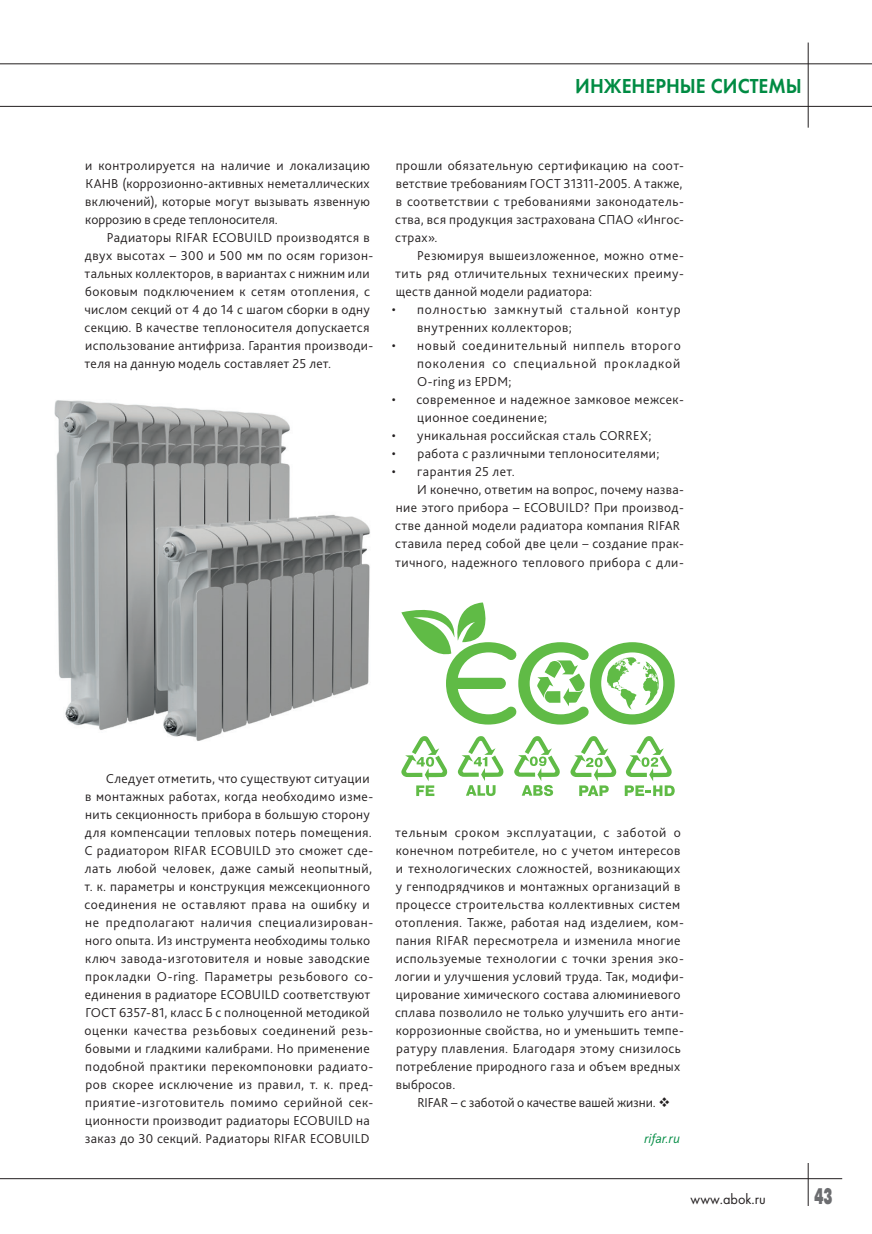
<style>
.page{position:relative;width:872px;height:1234px;background:#fff}
.page>*{position:absolute;margin:0;border:0;box-sizing:border-box;transform-origin:0 0}
.t1{font:22.5px "Futura Futuris XC";color:#6c6d70;scale:.6 1}
.t2{font:21px "Futura Demi";color:#008b43;scale:.95 1}
.t3{font:15px "Futura";color:#231f20;scale:.95 1}
._04-body_text{font:300 13.5px/18px "Bliss Pro";letter-spacing:.03em;color:#231f20}
._04-body_text-2{font:300 13.5px/18px "Bliss Pro";letter-spacing:.065em;color:#231f20}
._04-body_text-3{font:300 13.5px "Bliss Pro";color:#231f20}
._04-body_text-4{font:italic 300 13.5px "Bliss Pro";letter-spacing:.01em;color:#008b43}
</style>
<div class="page">
<hr style="left:0;top:1177px;width:842px;height:1px;background:#231f20">
<hr style="left:808px;top:1162px;width:1px;height:43px;background:#231f20">
<hr style="left:0;top:63px;width:872px;height:1px;background:#231f20">
<hr style="left:0;top:106px;width:872px;height:1px;background:#231f20">
<hr style="left:808px;top:43px;width:1px;height:85px;background:#231f20">
<img style="left:54px;top:400px;width:316px;height:341px">
<svg style="left:401px;top:602px;width:273px;height:122px"></svg>
<svg style="left:458px;top:736px;width:45px;height:60px"></svg>
<svg style="left:401px;top:736px;width:46px;height:59px"></svg>
<svg style="left:514px;top:736px;width:46px;height:60px"></svg>
<svg style="left:570px;top:736px;width:46px;height:59px"></svg>
<svg style="left:625px;top:736px;width:50px;height:60px"></svg>
<p class="t2" style="left:575px;top:73px;width:240px">ИНЖЕНЕРНЫЕ СИСТЕМЫ</p>
<p class="_04-body_text" style="left:85px;top:156px;width:286px;text-align:justify">и контролируется на наличие и локализацию КАНВ (коррозионно-активных неметаллических включений), которые могут вызывать язвенную коррозию в среде теплоносителя.</p>
<p class="_04-body_text" style="left:84px;top:228px;width:290px;text-indent:22px">Радиаторы RIFAR ECOBUILD производятся в двух высотах − 300 и 500 мм по осям горизон&shy;тальных коллекторов, в вариантах с нижним или боковым подключением к сетям отопления, с числом секций от 4 до 14 с шагом сборки в одну секцию. В качестве теплоносителя допускается использование антифриза. Гарантия производи&shy;теля на данную модель составляет 25 лет.</p>
<p class="_04-body_text" style="left:395px;top:156px;width:290px;text-align:justify">прошли обязательную сертификацию на соот&shy;ветствие требованиям ГОСТ 31311-2005. А также, в соответствии с требованиями законодатель&shy;ства, вся продукция застрахована СПАО «Ингос&shy;страх».</p>
<p class="_04-body_text" style="left:395px;top:246px;width:290px;text-align:justify;text-indent:22px">Резюмируя вышеизложенное, можно отме&shy;тить ряд отличительных технических преиму&shy;ществ данной модели радиатора:</p>
<p class="_04-body_text-2" style="left:417px;top:300px;width:265px;text-indent:-25px">• полностью замкнутый стальной контур внутренних коллекторов;</p>
<p class="_04-body_text" style="left:417px;top:336px;width:265px;text-align:justify;text-indent:-25px">• новый соединительный ниппель второго поколения со специальной прокладкой O-ring из EPDM;</p>
<p class="_04-body_text" style="left:417px;top:390px;width:268px;text-indent:-25px">• современное и надежное замковое межсек&shy;ционное соединение;</p>
<p class="_04-body_text" style="left:392px;top:426px;width:261px">• уникальная российская сталь CORREX;</p>
<p class="_04-body_text" style="left:392px;top:444px;width:269px">• работа с различными теплоносителями;</p>
<p class="_04-body_text" style="left:392px;top:462px;width:124px">• гарантия 25 лет.</p>
<p class="_04-body_text" style="left:395px;top:480px;width:290px;text-indent:22px">И конечно, ответим на вопрос, почему назва&shy;ние этого прибора − ECOBUILD? При производ&shy;стве данной модели радиатора компания RIFAR ставила перед собой две цели – создание прак&shy;тичного, надежного теплового прибора с дли-</p>
<p class="_04-body_text" style="left:84px;top:768px;width:290px;text-indent:21px">Следует отметить, что существуют ситуации в монтажных работах, когда необходимо изме&shy;нить секционность прибора в большую сторону для компенсации тепловых потерь помещения.<br>С радиатором RIFAR ECOBUILD это сможет сде&shy;лать любой человек, даже самый неопытный, т. к. параметры и конструкция межсекционного соединения не оставляют права на ошибку и не предполагают наличия специализирован&shy;ного опыта. Из инструмента необходимы только ключ завода-изготовителя и новые заводские прокладки O-ring. Параметры резьбового со&shy;единения в радиаторе ECOBUILD соответствуют ГОСТ 6357-81, класс Б с полноценной методикой оценки качества резьбовых соединений резь&shy;бовыми и гладкими калибрами. Но применение подобной практики перекомпоновки радиато&shy;ров скорее исключение из правил, т. к. пред&shy;приятие-изготовитель помимо серийной сек&shy;ционности производит радиаторы ECOBUILD на заказ до 30 секций. Радиаторы RIFAR ECOBUILD</p>
<p class="_04-body_text" style="left:395px;top:822px;width:290px">тельным сроком эксплуатации, с заботой о конечном потребителе, но с учетом интересов и технологических сложностей, возникающих у генподрядчиков и монтажных организаций в процессе строительства коллективных систем отопления. Также, работая над изделием, ком&shy;пания RIFAR пересмотрела и изменила многие используемые технологии с точки зрения эко&shy;логии и улучшения условий труда. Так, модифи&shy;цирование химического состава алюминиевого сплава позволило не только улучшить его анти&shy;коррозионные свойства, но и уменьшить темпе&shy;ратуру плавления. Благодаря этому снизилось потребление природного газа и объем вредных выбросов.</p>
<p class="_04-body_text-3" style="left:417px;top:1093px;width:254px">RIFAR − с заботой о качестве вашей жизни. ❖</p>
<p class="_04-body_text-4" style="left:644px;top:1129px;width:37px">rifar.ru</p>
<p class="t3" style="left:690px;top:1189px;width:80px">www.abok.ru</p>
<p class="t1" style="left:814px;top:1183px;width:32px">43</p>
</div>
